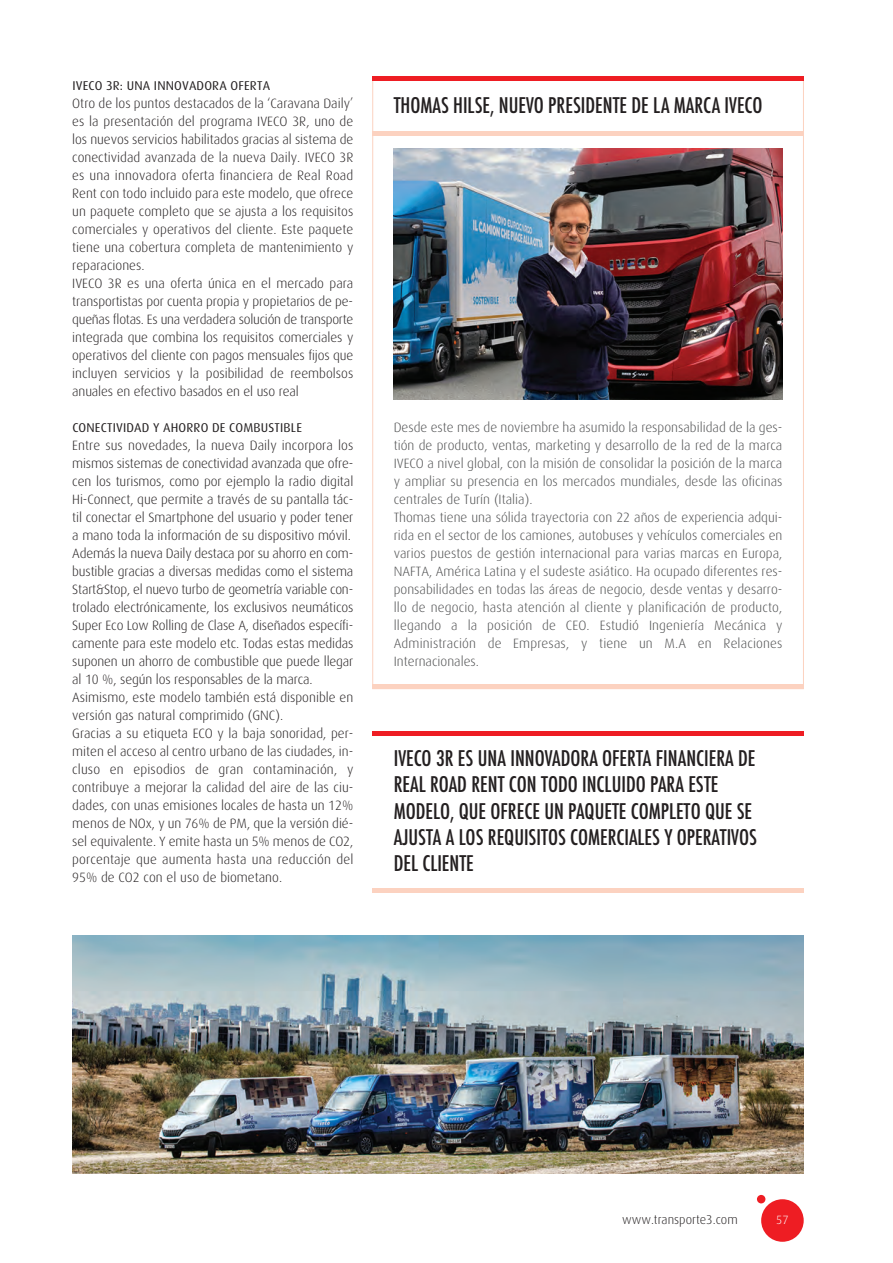
<style>
.page{position:relative;width:893px;height:1263px;background:#fff}
.page>*{position:absolute;margin:0;border:0;box-sizing:border-box;transform-origin:0 0}
.t1{font:500 condensed 21px/26.2px "Futura";color:#231f20}
.t2{font:300 13.5px/18px "Dax";letter-spacing:-.005em;color:#231f20}
.t3{font:300 13.5px/18px "Dax";color:#4b4c4d}
.t4{font:12.75px "Dax";letter-spacing:.015em;color:#231f20}
.t5{font:300 12.75px "Dax";color:#231f20}
.t6{font:300 12px "Dax";color:#fff}
</style>
<div class="page">
<img style="left:72px;top:935px;width:732px;height:239px">
<div style="left:761px;top:1199px;width:43px;height:43px;background:#ee1d23;border-radius:50%"></div>
<div style="left:757px;top:1195px;width:8px;height:8px;background:#ee1d23;border-radius:50%"></div>
<div style="left:372px;top:731px;width:432px;height:5px;background:#ee1d23"></div>
<hr style="left:372px;top:889px;width:432px;height:4px;background:#fcd2c0">
<img style="left:394px;top:149px;width:388px;height:251px">
<hr style="left:372px;top:77px;width:432px;height:4px;background:#ee1d23">
<hr style="left:372px;top:132px;width:432px;height:4px;background:#fcd2c0">
<hr style="left:372px;top:685px;width:432px;height:4px;background:#fcd2c0">
<p class="t4" style="left:72px;top:80px;width:199px">IVECO 3R: UNA INNOVADORA OFERTA</p>
<p class="t2" style="left:72px;top:96px;width:283px">Otro de los puntos destacados de la ‘Caravana Daily’ es la presentación del programa IVECO 3R, uno de los nuevos servicios habilitados gracias al sistema de conectividad avanzada de la nueva Daily. IVECO 3R es una innovadora oferta financiera de Real Road Rent con todo incluido para este modelo, que ofrece un paquete completo que se ajusta a los requisitos comerciales y operativos del cliente. Este paquete tiene una cobertura completa de mantenimiento y reparaciones.<br>IVECO 3R es una oferta única en el mercado para transportistas por cuenta propia y propietarios de pe&shy;queñas flotas. Es una verdadera solución de transporte integrada que combina los requisitos comerciales y operativos del cliente con pagos mensuales fijos que incluyen servicios y la posibilidad de reembolsos anuales en efectivo basados en el uso real</p>
<p class="t4" style="left:72px;top:422px;width:231px">CONECTIVIDAD Y AHORRO DE COMBUSTIBLE</p>
<p class="t2" style="left:72px;top:438px;width:283px">Entre sus novedades, la nueva Daily incorpora los mismos sistemas de conectividad avanzada que ofre&shy;cen los turismos, como por ejemplo la radio digital Hi-Connect, que permite a través de su pantalla tác&shy;til conectar el Smartphone del usuario y poder tener a mano toda la información de su dispositivo móvil.<br>Además la nueva Daily destaca por su ahorro en com&shy;bustible gracias a diversas medidas como el sistema Start&amp;Stop, el nuevo turbo de geometría variable con&shy;trolado electrónicamente, los exclusivos neumáticos Super Eco Low Rolling de Clase A, diseñados específi&shy;camente para este modelo etc. Todas estas medidas suponen un ahorro de combustible que puede llegar al 10 %, según los responsables de la marca.<br>Asimismo, este modelo también está disponible en versión gas natural comprimido (GNC).<br>Gracias a su etiqueta ECO y la baja sonoridad, per&shy;miten el acceso al centro urbano de las ciudades, in&shy;cluso en episodios de gran contaminación, y contribuye a mejorar la calidad del aire de las ciu&shy;dades, con unas emisiones locales de hasta un 12% menos de NOx, y un 76% de PM, que la versión dié&shy;sel equivalente. Y emite hasta un 5% menos de CO2, porcentaje que aumenta hasta una reducción del 95% de CO2 con el uso de biometano.</p>
<p class="t1" style="left:394px;top:92px;width:370px">THOMAS HILSE, NUEVO PRESIDENTE DE LA MARCA IVECO</p>
<p class="t3" style="left:394px;top:420px;width:390px">Desde este mes de noviembre ha asumido la responsabilidad de la ges&shy;tión de producto, ventas, marketing y desarrollo de la red de la marca IVECO a nivel global, con la misión de consolidar la posición de la marca y ampliar su presencia en los mercados mundiales, desde las oficinas centrales de Turín (Italia).<br>Thomas tiene una sólida trayectoria con 22 años de experiencia adqui&shy;rida en el sector de los camiones, autobuses y vehículos comerciales en varios puestos de gestión internacional para varias marcas en Europa, NAFTA, América Latina y el sudeste asiático. Ha ocupado diferentes res&shy;ponsabilidades en todas las áreas de negocio, desde ventas y desarro&shy;llo de negocio, hasta atención al cliente y planificación de producto, llegando a la posición de CEO. Estudió Ingeniería Mecánica y Administración de Empresas, y tiene un M.A en Relaciones Internacionales.</p>
<p class="t1" style="left:394px;top:746px;width:365px">IVECO 3R ES UNA INNOVADORA OFERTA FINANCIERA DE REAL ROAD RENT CON TODO INCLUIDO PARA ESTE MODELO, QUE OFRECE UN PAQUETE COMPLETO QUE SE AJUSTA A LOS REQUISITOS COMERCIALES Y OPERATIVOS DEL CLIENTE</p>
<p class="t5" style="left:622px;top:1214px;width:117px">www.transporte3.com</p>
<p class="t6" style="left:776px;top:1215px;width:14px">57</p>
</div>
